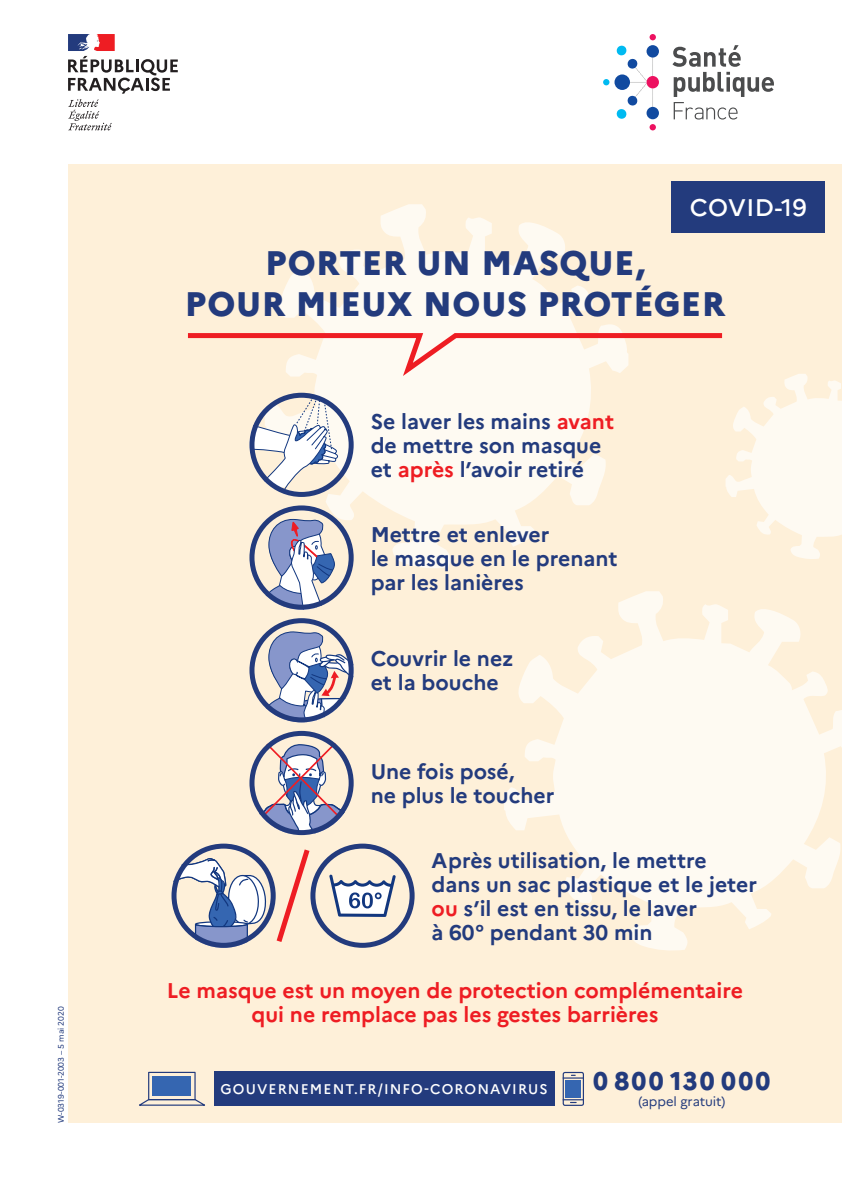
<style>
.page{position:relative;width:842px;height:1191px;background:#fff}
.page>*{position:absolute;margin:0;border:0;box-sizing:border-box;transform-origin:0 0}
.t1{font:800 34px/41px "Marianne";letter-spacing:.015em;color:#233b7d;text-align:center}
.t2{font:800 25.5px "Marianne";letter-spacing:.09em;color:#233b7d}
.t3{font:500 24px "Marianne";letter-spacing:.02em;color:#fff}
.t4{font:700 21.2px/24px "Marianne";color:#233b7d}
.t5{font:700 21.2px/24px "Marianne";color:#ee1d23;text-align:center}
.t6{font:500 14px "Marianne";letter-spacing:.08em;color:#fff}
.t7{font:13px "Marianne";letter-spacing:-.01em;color:#233b7d}
.t8{font:8px "Marianne";color:#233b7d}
.s1{color:#ee1d23}
</style>
<div class="page">
<svg style="left:68px;top:34px;width:110px;height:96px"></svg>
<svg style="left:614px;top:74px;width:16px;height:16px"></svg>
<div style="left:646px;top:107px;width:13px;height:12px;background:#114aa0;border-radius:50%"></div>
<div style="left:646px;top:45px;width:13px;height:13px;background:#114aa0;border-radius:50%"></div>
<div style="left:646px;top:76px;width:13px;height:12px;background:#ed1160;border-radius:50%"></div>
<svg style="left:603px;top:79px;width:6px;height:6px"></svg>
<svg style="left:616px;top:45px;width:37px;height:74px"></svg>
<div style="left:649px;top:124px;width:7px;height:6px;background:#ed1160;border-radius:50%"></div>
<div style="left:649px;top:34px;width:7px;height:6px;background:#ed1160;border-radius:50%"></div>
<svg style="left:672px;top:45px;width:102px;height:74px"></svg>
<div style="left:68px;top:164px;width:774px;height:959px;background:#fef0d9"></div>
<svg style="left:279px;top:204px;width:342px;height:126px"></svg>
<svg style="left:504px;top:609px;width:338px;height:342px;fill:#fefaf2"></svg>
<div style="left:672px;top:181px;width:153px;height:51px;background:#233b7d"></div>
<svg style="left:139px;top:1071px;width:66px;height:35px"></svg>
<div style="left:153px;top:1076px;width:38px;height:19px;background:#3566b1"></div>
<svg style="left:565px;top:1074px;width:17px;height:4px"></svg>
<div style="left:563px;top:1071px;width:21px;height:35px;border:1px solid #233b7d;border-radius:2px"></div>
<svg style="left:563px;top:1099px;width:21px;height:4px"></svg>
<div style="left:566px;top:1080px;width:15px;height:17px;background:#3566b1"></div>
<div style="left:214px;top:1071px;width:340px;height:35px;background:#233b7d"></div>
<svg style="left:329px;top:874px;width:67px;height:43px"></svg>
<div style="left:310px;top:843px;width:105px;height:104px;border:5px solid #233b7d;border-radius:50%"></div>
<svg style="left:172px;top:857px;width:94px;height:90px"></svg>
<div style="left:171px;top:843px;width:105px;height:104px;border:5px solid #233b7d;border-radius:50%"></div>
<svg style="left:273px;top:849px;width:40px;height:93px"></svg>
<svg style="left:255px;top:739px;width:94px;height:94px"></svg>
<div style="left:249px;top:731px;width:105px;height:104px;border:5px solid #233b7d;border-radius:50%"></div>
<svg style="left:254px;top:631px;width:100px;height:91px"></svg>
<div style="left:249px;top:618px;width:105px;height:104px;border:5px solid #233b7d;border-radius:50%"></div>
<svg style="left:188px;top:330px;width:654px;height:279px"></svg>
<p class="t8" style="left:56px;top:1123px;width:118px;rotate:-90deg">W-0319-001-2003 – 5 mai 2020</p>
<p class="t3" style="left:690px;top:193px;width:119px">COVID-19</p>
<h1 class="t1" style="left:185px;top:242px;width:542px">PORTER UN MASQUE,<br>POUR MIEUX NOUS PROTÉGER</h1>
<p class="t4" style="left:371px;top:409px;width:245px">Se laver les mains <span class="s1">avant </span>de mettre son masque et <span class="s1">après</span> l’avoir retiré</p>
<p class="t4" style="left:371px;top:522px;width:248px">Mettre et enlever<br>le masque en le prenant par les lanières</p>
<p class="t4" style="left:371px;top:646px;width:144px">Couvrir le nez et la bouche</p>
<p class="t4" style="left:371px;top:759px;width:185px">Une fois posé,<br>ne plus le toucher</p>
<p class="t4" style="left:432px;top:848px;width:327px">Après utilisation, le mettre dans un sac plastique et le jeter <span class="s1">ou</span> s’il est en tissu, le laver<br>à 60° pendant 30 min</p>
<p class="t5" style="left:167px;top:978px;width:578px">Le masque est un moyen de protection complémentaire qui ne remplace pas les gestes barrières</p>
<p class="t6" style="left:220px;top:1080px;width:329px">GOUVERNEMENT.FR/INFO-CORONAVIRUS</p>
<p class="t2" style="left:593px;top:1065px;width:179px">0 800 130 000</p>
<p class="t7" style="left:638px;top:1093px;width:88px">(appel gratuit)</p>
</div>
